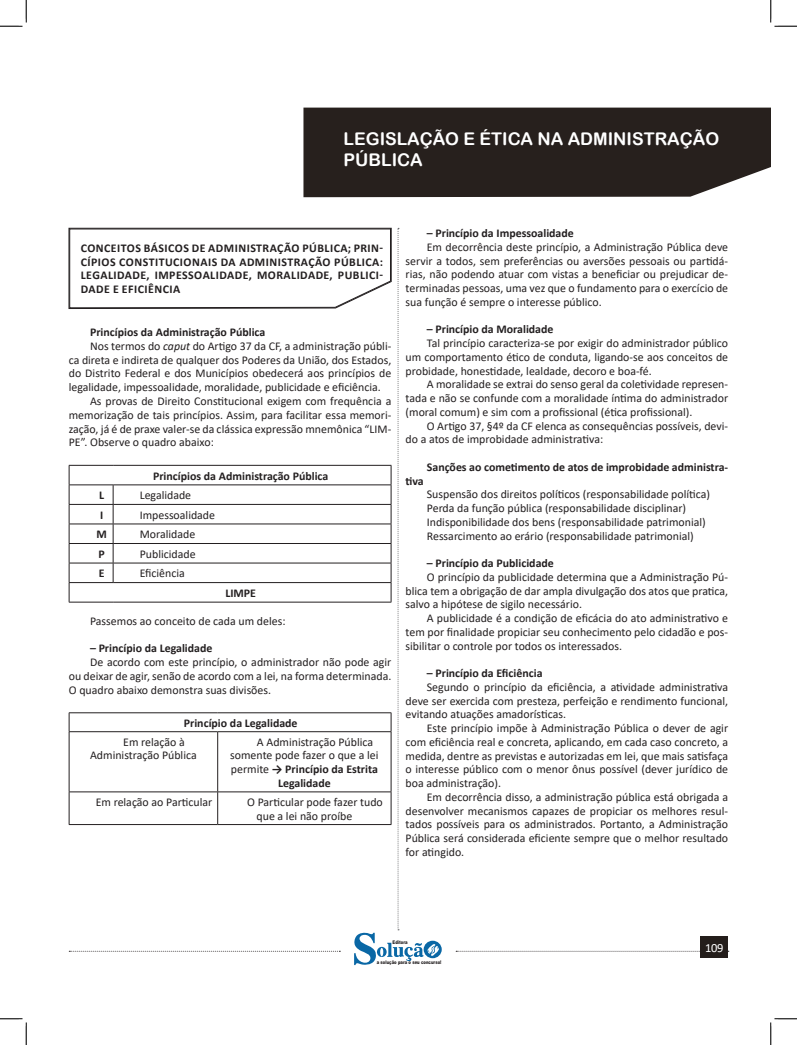
<style>
.page{position:relative;width:797px;height:1045px;background:#fff}
.page>*{position:absolute;margin:0;border:0;box-sizing:border-box;transform-origin:0 0}
.t1{font:17.5px/21px "Arial Rounded MT Bold";color:#fff}
.t2{font:12.5px "Calibri";color:#fff}
.t3{font:11.88px/13.8px "Calibri";color:#231f20;text-align:justify}
.CAIXINHAS{font:700 11.88px/13.8px "Calibri";color:#231f20;text-align:justify}
.t4{font:900 5px "Arial";color:#231f20;scale:.76 1}
.s1{font-style:italic}
.s2{font-weight:400}
</style>
<div class="page">
<svg style="left:456px;top:951px;width:273px;height:1px"></svg>
<div style="left:700px;top:936px;width:28px;height:22px;background:#241e1b"></div>
<div style="left:303px;top:108px;width:467px;height:89px;background:#27201d"></div>
<svg style="left:69px;top:228px;width:373px;height:737px"></svg>
<hr style="left:69px;top:731px;width:149px;height:1px;background:#231f20">
<hr style="left:69px;top:732px;width:1px;height:59px;background:#231f20">
<hr style="left:218px;top:731px;width:173px;height:1px;background:#231f20">
<hr style="left:217px;top:732px;width:1px;height:59px;background:#231f20">
<hr style="left:391px;top:732px;width:1px;height:59px;background:#231f20">
<hr style="left:69px;top:791px;width:149px;height:1px;background:#231f20">
<hr style="left:69px;top:792px;width:1px;height:32px;background:#231f20">
<hr style="left:218px;top:791px;width:173px;height:1px;background:#231f20">
<hr style="left:217px;top:792px;width:1px;height:32px;background:#231f20">
<hr style="left:391px;top:792px;width:1px;height:32px;background:#231f20">
<hr style="left:69px;top:824px;width:149px;height:1px;background:#231f20">
<hr style="left:218px;top:824px;width:173px;height:1px;background:#231f20">
<svg style="left:0;top:0;width:27px;height:27px"></svg>
<svg style="left:0;top:1018px;width:27px;height:27px"></svg>
<svg style="left:770px;top:0;width:27px;height:27px"></svg>
<svg style="left:770px;top:1018px;width:27px;height:27px"></svg>
<h1 class="t1" style="left:343px;top:128px;width:377px">LEGISLAÇÃO E ÉTICA NA ADMINISTRAÇÃO<br>PÚBLICA</h1>
<p class="CAIXINHAS" style="left:81px;top:241px;width:304px">CONCEITOS BÁSICOS DE ADMINISTRAÇÃO PÚBLICA; PRIN-CÍPIOS CONSTITUCIONAIS DA ADMINISTRAÇÃO PÚBLICA:<br>LEGALIDADE, IMPESSOALIDADE, MORALIDADE, PUBLICI-DADE E EFICIÊNCIA</p>
<p class="CAIXINHAS" style="left:90px;top:325px;width:177px">Princípios da Administração Pública</p>
<p class="t3" style="left:69px;top:339px;width:324px;text-indent:21px">Nos termos do <span class="s1">caput</span> do Artigo 37 da CF, a administração públi&shy;ca direta e indireta de qualquer dos Poderes da União, dos Estados, do Distrito Federal e dos Municípios obedecerá aos princípios de legalidade, impessoalidade, moralidade, publicidade e eficiência.</p>
<p class="t3" style="left:69px;top:394px;width:324px;text-indent:21px">As provas de Direito Constitucional exigem com frequência a memorização de tais princípios. Assim, para facilitar essa memori&shy;zação, já é de praxe valer-se da clássica expressão mnemônica “LIM-PE”. Observe o quadro abaixo:</p>
<p class="CAIXINHAS" style="left:153px;top:468px;width:177px">Princípios da Administração Pública</p>
<p class="CAIXINHAS" style="left:99px;top:488px;width:7px">L</p>
<p class="t3" style="left:140px;top:488px;width:53px">Legalidade</p>
<p class="CAIXINHAS" style="left:100px;top:507px;width:5px">I</p>
<p class="t3" style="left:140px;top:507px;width:77px">Impessoalidade</p>
<p class="CAIXINHAS" style="left:97px;top:527px;width:12px">M</p>
<p class="t3" style="left:140px;top:527px;width:57px">Moralidade</p>
<p class="CAIXINHAS" style="left:99px;top:547px;width:8px">P</p>
<p class="t3" style="left:140px;top:546px;width:57px">Publicidade</p>
<p class="CAIXINHAS" style="left:99px;top:566px;width:7px">E</p>
<p class="t3" style="left:140px;top:566px;width:47px">Eficiência</p>
<p class="CAIXINHAS" style="left:225px;top:586px;width:32px">LIMPE</p>
<p class="t3" style="left:90px;top:614px;width:197px">Passemos ao conceito de cada um deles:</p>
<p class="CAIXINHAS" style="left:90px;top:641px;width:124px">– Princípio da Legalidade</p>
<p class="t3" style="left:69px;top:655px;width:324px;text-indent:21px">De acordo com este princípio, o administrador não pode agir ou deixar de agir, senão de acordo com a lei, na forma determinada.<br>O quadro abaixo demonstra suas divisões.</p>
<p class="CAIXINHAS" style="left:184px;top:715px;width:115px">Princípio da Legalidade</p>
<p class="t3" style="left:90px;top:734px;width:108px;text-indent:33px">Em relação à<br>Administração Pública</p>
<p class="t3" style="left:257px;top:734px;width:118px">A Administração Pública</p>
<p class="t3" style="left:230px;top:748px;width:150px">somente pode fazer o que a lei</p>
<p class="CAIXINHAS" style="left:231px;top:762px;width:148px"><span class="s2">permite</span> → Princípio da Estrita</p>
<p class="CAIXINHAS" style="left:278px;top:776px;width:54px">Legalidade</p>
<p class="t3" style="left:96px;top:794px;width:118px">Em relação ao Particular</p>
<p class="t3" style="left:256px;top:794px;width:128px;text-indent:-9px">O Particular pode fazer tudo que a lei não proíbe</p>
<p class="CAIXINHAS" style="left:427px;top:226px;width:148px">– Princípio da Impessoalidade</p>
<p class="t3" style="left:405px;top:240px;width:324px;text-indent:21px">Em decorrência deste princípio, a Administração Pública deve servir a todos, sem preferências ou aversões pessoais ou partidá&shy;rias, não podendo atuar com vistas a beneficiar ou prejudicar de&shy;terminadas pessoas, uma vez que o fundamento para o exercício de sua função é sempre o interesse público.</p>
<p class="CAIXINHAS" style="left:427px;top:322px;width:128px">– Princípio da Moralidade</p>
<p class="t3" style="left:405px;top:336px;width:324px;text-indent:21px">Tal princípio caracteriza-se por exigir do administrador público um comportamento ético de conduta, ligando-se aos conceitos de probidade, honestidade, lealdade, decoro e boa-fé.</p>
<p class="t3" style="left:405px;top:377px;width:324px;text-indent:21px">A moralidade se extrai do senso geral da coletividade represen&shy;tada e não se confunde com a moralidade íntima do administrador (moral comum) e sim com a profissional (ética profissional).</p>
<p class="t3" style="left:405px;top:418px;width:324px;text-indent:21px">O Artigo 37, §4º da CF elenca as consequências possíveis, devi&shy;do a atos de improbidade administrativa:</p>
<p class="CAIXINHAS" style="left:427px;top:460px;width:303px">Sanções ao cometimento de atos de improbidade administra-</p>
<p class="CAIXINHAS" style="left:405px;top:473px;width:20px">tiva</p>
<p class="t3" style="left:427px;top:487px;width:285px">Suspensão dos direitos políticos (responsabilidade política)</p>
<p class="t3" style="left:427px;top:501px;width:261px">Perda da função pública (responsabilidade disciplinar)</p>
<p class="t3" style="left:427px;top:515px;width:280px">Indisponibilidade dos bens (responsabilidade patrimonial)</p>
<p class="t3" style="left:427px;top:528px;width:268px">Ressarcimento ao erário (responsabilidade patrimonial)</p>
<p class="CAIXINHAS" style="left:427px;top:556px;width:129px">– Princípio da Publicidade</p>
<p class="t3" style="left:405px;top:570px;width:324px;text-indent:21px">O princípio da publicidade determina que a Administração Pú&shy;blica tem a obrigação de dar ampla divulgação dos atos que pratica, salvo a hipótese de sigilo necessário.</p>
<p class="t3" style="left:405px;top:611px;width:324px;text-indent:21px">A publicidade é a condição de eficácia do ato administrativo e tem por finalidade propiciar seu conhecimento pelo cidadão e pos&shy;sibilitar o controle por todos os interessados.</p>
<p class="CAIXINHAS" style="left:427px;top:666px;width:117px">– Princípio da Eficiência</p>
<p class="t3" style="left:405px;top:680px;width:324px;text-indent:21px">Segundo o princípio da eficiência, a atividade administrativa deve ser exercida com presteza, perfeição e rendimento funcional, evitando atuações amadorísticas.</p>
<p class="t3" style="left:405px;top:721px;width:324px;text-indent:21px">Este princípio impõe à Administração Pública o dever de agir com eficiência real e concreta, aplicando, em cada caso concreto, a medida, dentre as previstas e autorizadas em lei, que mais satisfaça o interesse público com o menor ônus possível (dever jurídico de boa administração).</p>
<p class="t3" style="left:405px;top:790px;width:324px;text-indent:21px">Em decorrência disso, a administração pública está obrigada a desenvolver mecanismos capazes de propiciar os melhores resul&shy;tados possíveis para os administrados. Portanto, a Administração Pública será considerada eficiente sempre que o melhor resultado for atingido.</p>
<p class="t4" style="left:392px;top:939px;width:21px">Editora</p>
<p class="t4" style="left:377px;top:959px;width:86px">a solução para o seu concurso!</p>
<p class="t2" style="left:705px;top:939px;width:20px">109</p>
</div>
